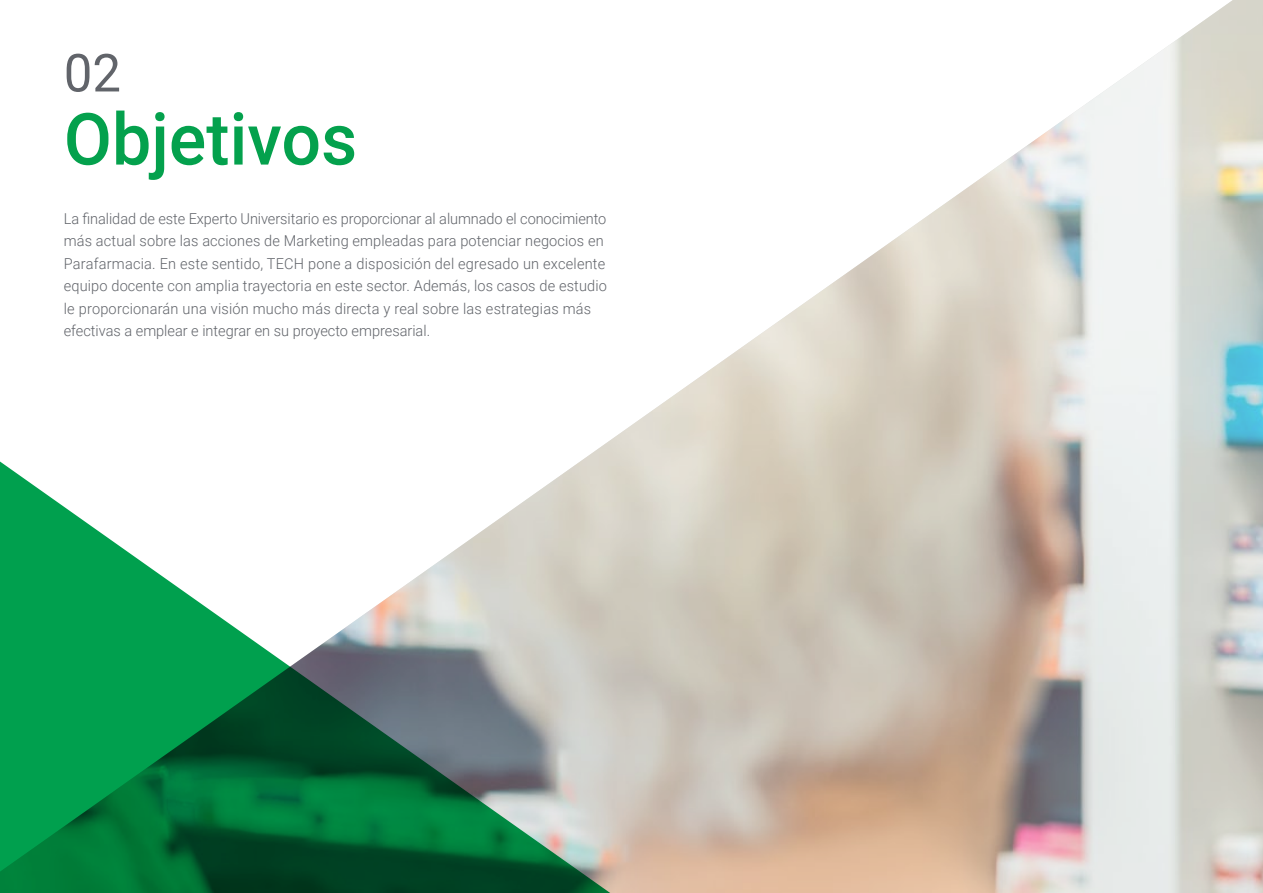
<style>
.page{position:relative;width:1263px;height:893px;background:#fff}
.page>*{position:absolute;margin:0;border:0;box-sizing:border-box;transform-origin:0 0}
.t1{font:500 72px "Roboto";color:#04a14d}
.t2{font:52.5px "Roboto";color:#61646a}
.t3{font:300 15px/22.5px "Roboto";letter-spacing:.01em;color:#61646a}
</style>
<div class="page">
<img style="left:602px;top:0;width:661px;height:893px">
<svg style="left:0;top:446px;width:640px;height:447px"></svg>
<h2 class="t2" style="left:64px;top:36px;width:59px">02</h2>
<h1 class="t1" style="left:64px;top:89px;width:295px">Objetivos</h1>
<p class="t3" style="left:64px;top:207px;width:545px">La finalidad de este Experto Universitario es proporcionar al alumnado el conocimiento más actual sobre las acciones de Marketing empleadas para potenciar negocios en Parafarmacia. En este sentido, TECH pone a disposición del egresado un excelente equipo docente con amplia trayectoria en este sector. Además, los casos de estudio le proporcionarán una visión mucho más directa y real sobre las estrategias más efectivas a emplear e integrar en su proyecto empresarial.</p>
</div>
